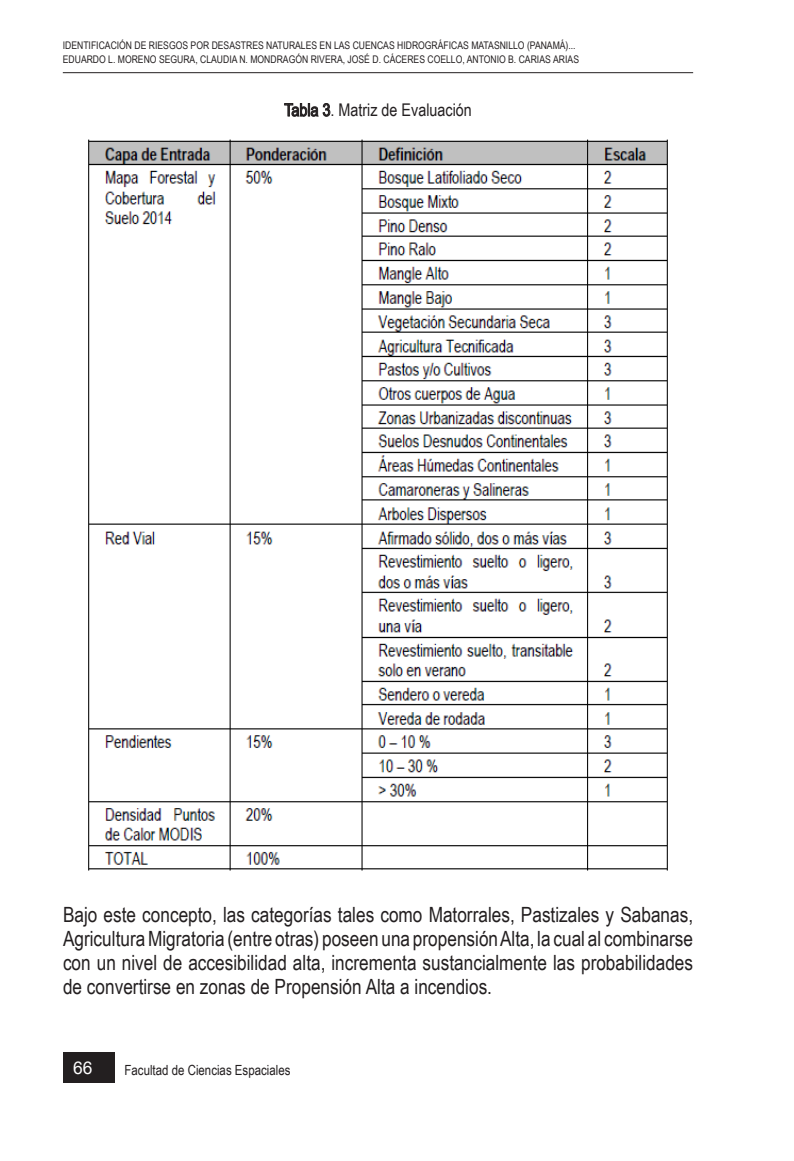
<style>
.page{position:relative;width:794px;height:1161px;background:#fff}
.page>*{position:absolute;margin:0;border:0;box-sizing:border-box;transform-origin:0 0}
.Subtitulo{font:21px/24.2px "Arial Narrow";color:#231f20;text-align:justify}
.Subtitulo-2{font:17.5px "Arial Narrow";color:#231f20}
.t1{font:17.5px "Arial";color:#fff}
.t2{font:14px "Arial Narrow";color:#231f20}
.t3{font:10.5px/14px "Arial Narrow";color:#231f20}
</style>
<div class="page">
<div style="left:63px;top:1052px;width:52px;height:30px;background:#231f20"></div>
<hr style="left:63px;top:72px;width:630px;height:1px;background:#231f20">
<svg style="left:284px;top:103px;width:46px;height:14px"></svg>
<img style="left:88px;top:139px;width:580px;height:732px">
<p class="t3" style="left:63px;top:38px;width:518px">IDENTIFICACIÓN DE RIESGOS POR DESASTRES NATURALES EN LAS CUENCAS HIDROGRÁFICAS MATASNILLO (PANAMÁ)...<br>EDUARDO L. MORENO SEGURA, CLAUDIA N. MONDRAGÓN RIVERA, JOSÉ D. CÁCERES COELLO, ANTONIO B. CARIAS ARIAS</p>
<p class="Subtitulo-2" style="left:284px;top:97px;width:189px">Tabla 3. Matriz de Evaluación</p>
<p class="Subtitulo" style="left:63px;top:901px;width:631px">Bajo este concepto, las categorías tales como Matorrales, Pastizales y Sabanas, Agricultura Migratoria (entre otras) poseen una propensión Alta, la cual al combinarse con un nivel de accesibilidad alta, incrementa sustancialmente las probabilidades de convertirse en zonas de Propensión Alta a incendios.</p>
<p class="t1" style="left:73px;top:1056px;width:21px">66</p>
<p class="t2" style="left:124px;top:1060px;width:167px">Facultad de Ciencias Espaciales</p>
</div>
